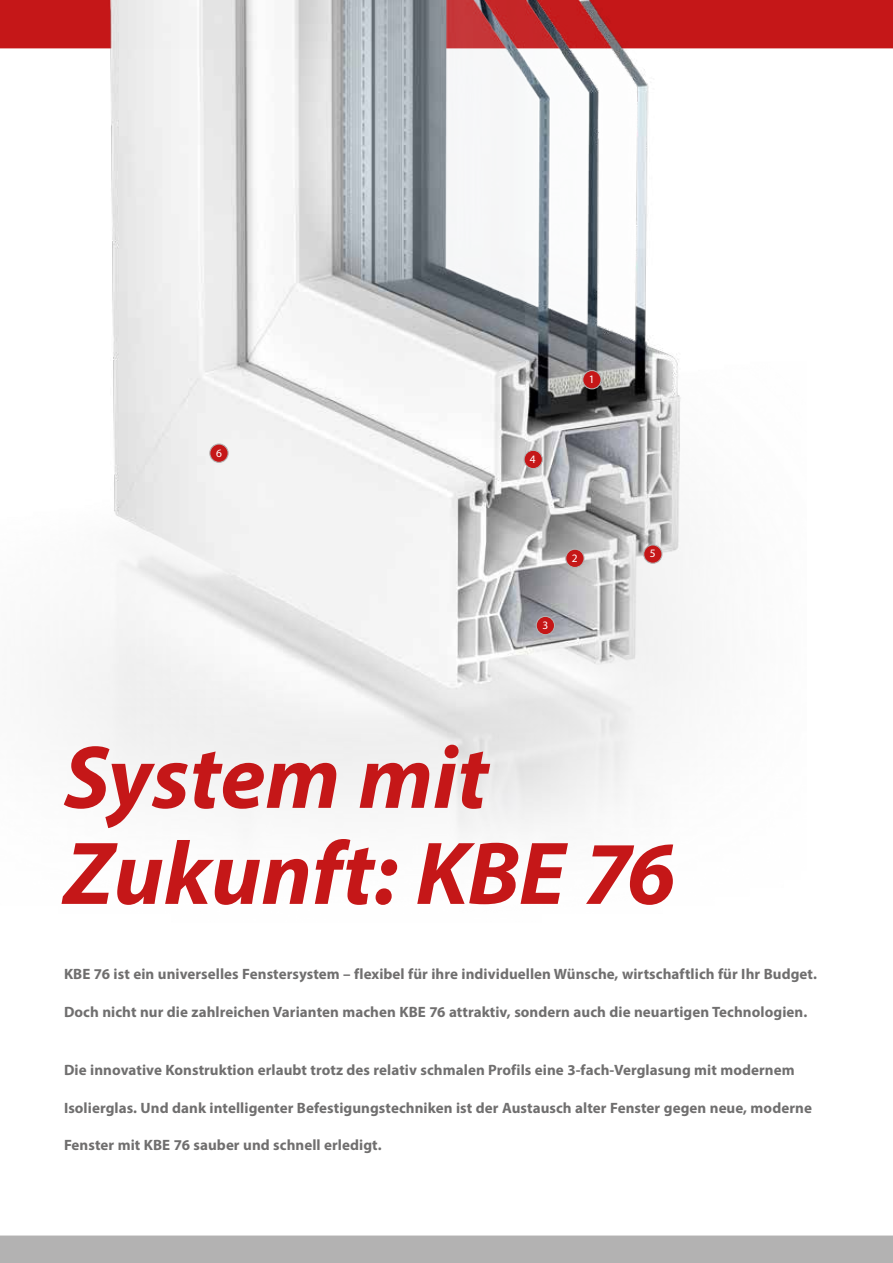
<style>
.page{position:relative;width:893px;height:1263px;background:#fff}
.page>*{position:absolute;margin:0;border:0;box-sizing:border-box;transform-origin:0 0}
.t1{font:italic 700 90px/96px "Myriad Pro";color:#c51718}
.t2{font:700 15px "Myriad Pro";letter-spacing:.005em;color:#706f6f}
.t3{font:11.4px "Myriad Pro";color:#fff}
</style>
<div class="page">
<div style="left:806px;top:0;width:87px;height:49px;background:#c51718"></div>
<div style="left:0;top:1235px;width:893px;height:28px;background:#b3b2b2"></div>
<img style="left:0;top:0;width:806px;height:834px">
<div style="left:566px;top:549px;width:18px;height:18px;background:#c51718;border-radius:50%"></div>
<div style="left:565px;top:549px;width:20px;height:19px;border:1px solid #b3b2b2;border-radius:50%"></div>
<div style="left:524px;top:450px;width:18px;height:19px;background:#c51718;border-radius:50%"></div>
<div style="left:523px;top:450px;width:20px;height:19px;border:1px solid #b3b2b2;border-radius:50%"></div>
<div style="left:583px;top:371px;width:18px;height:18px;background:#c51718;border-radius:50%"></div>
<div style="left:582px;top:370px;width:20px;height:19px;border:1px solid #b3b2b2;border-radius:50%"></div>
<div style="left:210px;top:444px;width:18px;height:18px;background:#c51718;border-radius:50%"></div>
<div style="left:209px;top:443px;width:20px;height:20px;border:1px solid #b3b2b2;border-radius:50%"></div>
<div style="left:644px;top:545px;width:18px;height:18px;background:#c51718;border-radius:50%"></div>
<div style="left:643px;top:544px;width:19px;height:20px;border:1px solid #b3b2b2;border-radius:50%"></div>
<div style="left:536px;top:616px;width:18px;height:19px;background:#c51718;border-radius:50%"></div>
<div style="left:536px;top:616px;width:19px;height:19px;border:1px solid #b3b2b2;border-radius:50%"></div>
<p class="t3" style="left:216px;top:446px;width:7px">6</p>
<p class="t3" style="left:530px;top:452px;width:7px">4</p>
<p class="t3" style="left:589px;top:372px;width:7px">1</p>
<p class="t3" style="left:542px;top:618px;width:7px">3</p>
<p class="t3" style="left:572px;top:551px;width:7px">2</p>
<p class="t3" style="left:650px;top:547px;width:7px">5</p>
<h1 class="t1" style="left:64px;top:727px;width:613px">System mit<br>Zukunft: KBE 76</h1>
<p class="t2" style="left:64px;top:964px;width:754px">KBE 76 ist ein universelles Fenstersystem – flexibel für ihre individuellen Wünsche, wirtschaftlich für Ihr Budget.</p>
<p class="t2" style="left:64px;top:1002px;width:745px">Doch nicht nur die zahlreichen Varianten machen KBE 76 attraktiv, sondern auch die neuartigen Technologien.</p>
<p class="t2" style="left:64px;top:1061px;width:732px">Die innovative Konstruktion erlaubt trotz des relativ schmalen Profils eine 3-fach-Verglasung mit modernem</p>
<p class="t2" style="left:64px;top:1098px;width:749px">Isolierglas. Und dank intelligenter Befestigungstechniken ist der Austausch alter Fenster gegen neue, moderne</p>
<p class="t2" style="left:64px;top:1136px;width:319px">Fenster mit KBE 76 sauber und schnell erledigt.</p>
</div>
